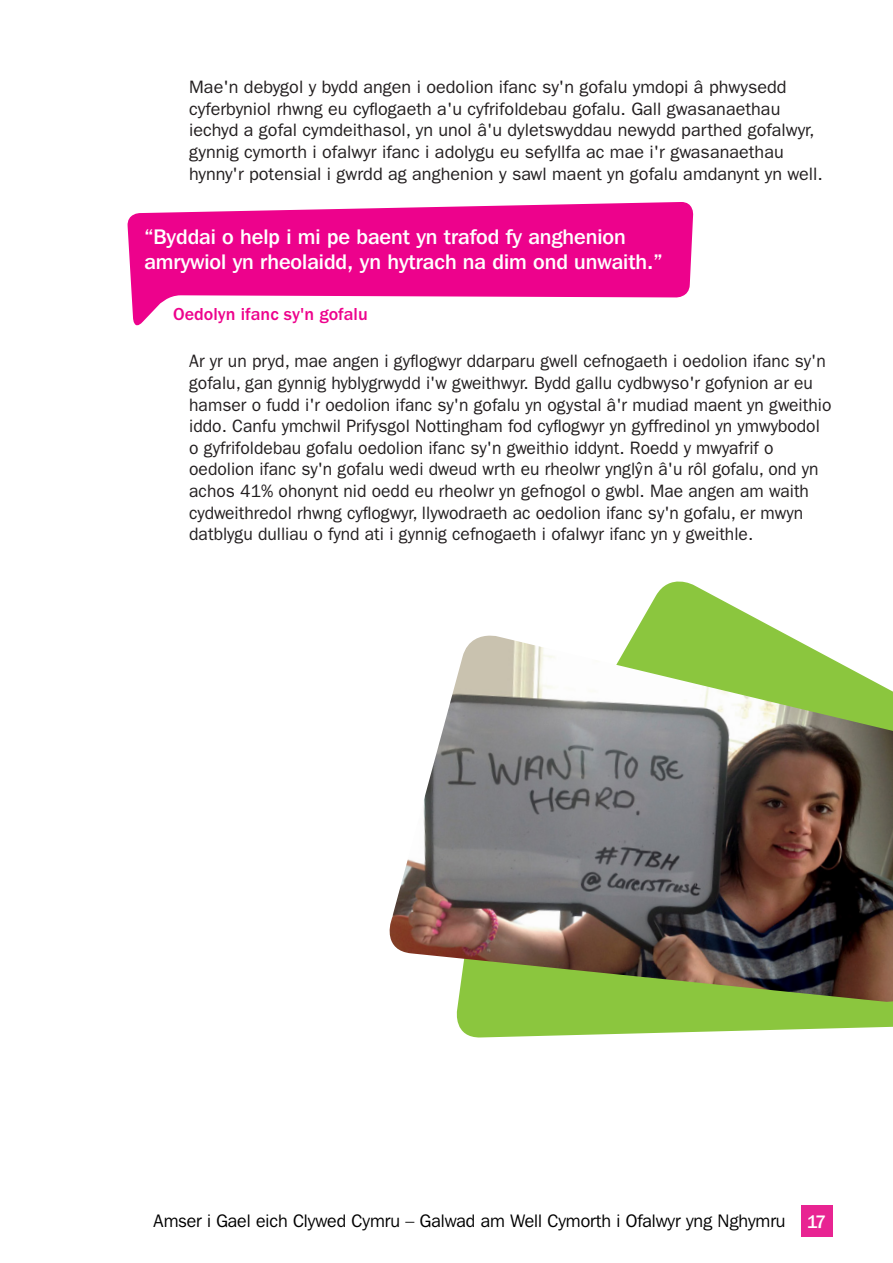
<style>
.page{position:relative;width:893px;height:1263px;background:#fff}
.page>*{position:absolute;margin:0;border:0;box-sizing:border-box;transform-origin:0 0}
.quote{font:500 21px/25.2px "Franklin Gothic IT Cby BT";color:#fff}
.Body_text{font:18px/21.6px "ITC Franklin Gothic Std";color:#231f20}
.t1{font:18px "Franklin Gothic IT Cby BT";color:#000}
.quote_name{font:500 18px "ITC Franklin Gothic Std";color:#ed028c}
.s1{font-family:"Gotham"}
.s2{font-weight:500;color:#fff}
</style>
<div class="page">
<div style="left:801px;top:1205px;width:32px;height:32px;background:#e82492"></div>
<svg style="left:508px;top:581px;width:385px;height:456px"></svg>
<svg style="left:127px;top:202px;width:567px;height:124px;fill:#ed028c"></svg>
<img style="left:389px;top:636px;width:504px;height:366px">
<p class="Body_text" style="left:189px;top:76px;width:635px">Mae'n debygol y bydd angen i oedolion ifanc sy'n gofalu ymdopi â phwysedd cyferbyniol rhwng eu cyflogaeth a'u cyfrifoldebau gofalu. Gall gwasanaethau iechyd a gofal cymdeithasol, yn unol â'u dyletswyddau newydd parthed gofalwyr, gynnig cymorth i ofalwyr ifanc i adolygu eu sefyllfa ac mae i'r gwasanaethau hynny'r potensial i gwrdd ag anghenion y sawl maent yn gofalu amdanynt yn well.</p>
<p class="quote" style="left:144px;top:223px;width:519px">“Byddai o help i mi pe baent yn trafod fy anghenion amrywiol yn rheolaidd, yn hytrach na dim ond unwaith.”</p>
<p class="quote_name" style="left:173px;top:304px;width:196px">Oedolyn ifanc sy'n gofalu</p>
<p class="Body_text" style="left:189px;top:351px;width:644px">Ar yr un pryd, mae angen i gyflogwyr ddarparu gwell cefnogaeth i oedolion ifanc sy'n gofalu, gan gynnig hyblygrwydd i'w gweithwyr. Bydd gallu cydbwyso'r gofynion ar eu hamser o fudd i'r oedolion ifanc sy'n gofalu yn ogystal â'r mudiad maent yn gweithio iddo. Canfu ymchwil Prifysgol Nottingham fod cyflogwyr yn gyffredinol yn ymwybodol o gyfrifoldebau gofalu oedolion ifanc sy'n gweithio iddynt. Roedd y mwyafrif o oedolion ifanc sy'n gofalu wedi dweud wrth eu rheolwr yngly<span class="s1">ˆ</span>n â'u rôl gofalu, ond yn achos 41% ohonynt nid oedd eu rheolwr yn gefnogol o gwbl. Mae angen am waith cydweithredol rhwng cyflogwyr, llywodraeth ac oedolion ifanc sy'n gofalu, er mwyn datblygu dulliau o fynd ati i gynnig cefnogaeth i ofalwyr ifanc yn y gweithle.</p>
<p class="t1" style="left:154px;top:1209px;width:674px">Amser i Gael eich Clywed Cymru – Galwad am Well Cymorth i Ofalwyr yng Nghymru <span class="s2">17</span></p>
</div>
